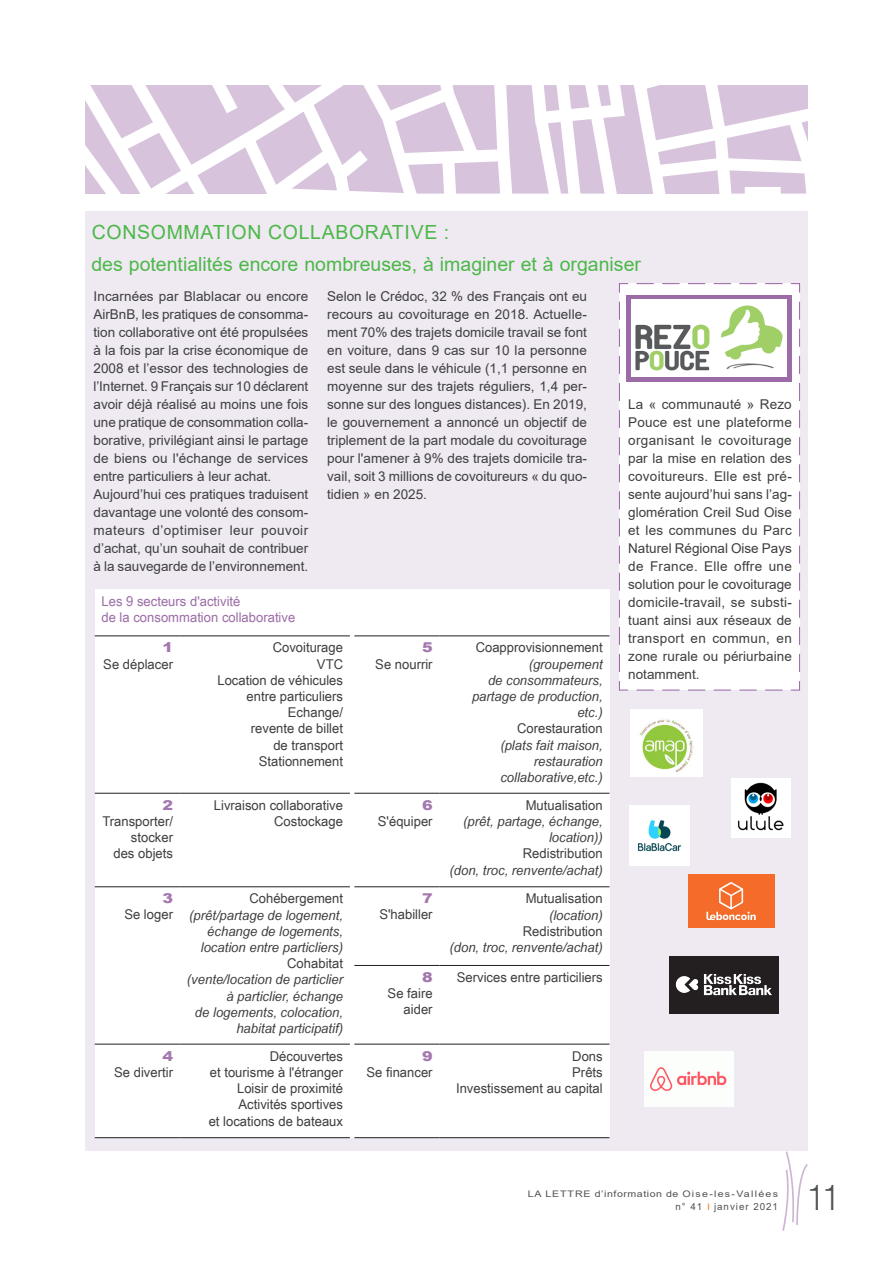
<style>
.page{position:relative;width:893px;height:1263px;background:#fff}
.page>*{position:absolute;margin:0;border:0;box-sizing:border-box;transform-origin:0 0}
.t1{font:300 condensed 35.4px "Helvetica Neue LT Std";color:#4f5252}
.t2{font:19.5px/32px "Arial";color:#4cb848}
.t3{font:13.5px/18px "Arial";color:#3e3e3f;text-align:justify}
.t4{font:13.5px/16.2px "Arial Narrow";color:#3e3e3f;text-align:right;scale:1.18 1}
.t5{font:italic 13.5px/16.2px "Arial Narrow";color:#3e3e3f;text-align:right;scale:1.18 1}
.t6{font:13.5px/16.2px "Arial Narrow";color:#9c6ca7;scale:1.18 1}
.t7{font:900 13.5px "Arial";color:#a478af;scale:1.18 1}
.t8{font:9.75px "Arial";letter-spacing:.1em;color:#4f5252}
.t9{font:9px "Arial";letter-spacing:.085em;color:#4f5252;scale:1.18 1}
.s1{font-size:9px;color:#f28a27}
</style>
<div class="page">
<svg style="left:781px;top:1150px;width:27px;height:81px"></svg>
<svg style="left:506px;top:85px;width:302px;height:109px"></svg>
<svg style="left:85px;top:85px;width:415px;height:109px"></svg>
<div style="left:85px;top:211px;width:723px;height:939px;background:#efe9f2"></div>
<div style="left:619px;top:283px;width:182px;height:408px;background:#fff"></div>
<div style="left:626px;top:295px;width:166px;height:87px;background:#9c6ca7"></div>
<img style="left:632px;top:300px;width:154px;height:77px">
<div style="left:95px;top:589px;width:514px;height:549px;background:#fff"></div>
<hr style="left:95px;top:636px;width:85px;height:1px;background:#231f20">
<hr style="left:180px;top:636px;width:170px;height:1px;background:#231f20">
<hr style="left:354px;top:636px;width:85px;height:1px;background:#231f20">
<hr style="left:439px;top:636px;width:170px;height:1px;background:#231f20">
<hr style="left:95px;top:793px;width:85px;height:1px;background:#231f20">
<hr style="left:180px;top:793px;width:170px;height:1px;background:#231f20">
<hr style="left:354px;top:793px;width:85px;height:1px;background:#231f20">
<hr style="left:439px;top:793px;width:170px;height:1px;background:#231f20">
<hr style="left:95px;top:886px;width:85px;height:1px;background:#231f20">
<hr style="left:180px;top:886px;width:170px;height:1px;background:#231f20">
<hr style="left:354px;top:886px;width:85px;height:1px;background:#231f20">
<hr style="left:439px;top:886px;width:170px;height:1px;background:#231f20">
<hr style="left:354px;top:965px;width:85px;height:1px;background:#231f20">
<hr style="left:439px;top:965px;width:170px;height:1px;background:#231f20">
<hr style="left:95px;top:1044px;width:85px;height:1px;background:#231f20">
<hr style="left:180px;top:1044px;width:170px;height:1px;background:#231f20">
<hr style="left:354px;top:1044px;width:85px;height:1px;background:#231f20">
<hr style="left:439px;top:1044px;width:170px;height:1px;background:#231f20">
<hr style="left:95px;top:1137px;width:85px;height:1px;background:#231f20">
<hr style="left:180px;top:1137px;width:170px;height:1px;background:#231f20">
<hr style="left:354px;top:1137px;width:85px;height:1px;background:#231f20">
<hr style="left:439px;top:1137px;width:170px;height:1px;background:#231f20">
<img style="left:630px;top:709px;width:73px;height:67px">
<img style="left:670px;top:956px;width:109px;height:58px">
<img style="left:645px;top:1051px;width:89px;height:56px">
<img style="left:731px;top:779px;width:59px;height:59px">
<img style="left:629px;top:805px;width:60px;height:60px">
<img style="left:689px;top:874px;width:85px;height:54px">
<h2 class="t2" style="left:91px;top:216px;width:551px">CONSOMMATION COLLABORATIVE :<br>des potentialités encore nombreuses, à imaginer et à organiser</h2>
<p class="t3" style="left:94px;top:287px;width:216px;text-align:left">Incarnées par Blablacar ou encore AirBnB, les pratiques de consomma&shy;tion collaborative ont été propulsées à la fois par la crise économique de 2008 et l’essor des technologies de l’Internet. 9 Français sur 10 déclarent avoir déjà réalisé au moins une fois une pratique de consommation colla&shy;borative, privilégiant ainsi le partage de biens ou l'échange de services entre particuliers à leur achat.<br>Aujourd’hui ces pratiques traduisent davantage une volonté des consom&shy;mateurs d’optimiser leur pouvoir d’achat, qu’un souhait de contribuer à la sauvegarde de l’environnement.</p>
<p class="t3" style="left:327px;top:287px;width:261px">Selon le Crédoc, 32 % des Français ont eu recours au covoiturage en 2018. Actuelle&shy;ment 70% des trajets domicile travail se font en voiture, dans 9 cas sur 10 la personne est seule dans le véhicule (1,1 personne en moyenne sur des trajets réguliers, 1,4 per&shy;sonne sur des longues distances). En 2019, le gouvernement a annoncé un objectif de triplement de la part modale du covoiturage pour l'amener à 9% des trajets domicile tra&shy;vail, soit 3 millions de covoitureurs « du quo&shy;tidien » en 2025.</p>
<p class="t6" style="left:101px;top:592px;width:166px">Les 9 secteurs d'activité<br>de la consommation collaborative</p>
<p class="t7" style="left:162px;top:638px;width:11px">1</p>
<p class="t4" style="left:103px;top:655px;width:61px">Se déplacer</p>
<p class="t4" style="left:217px;top:639px;width:108px">Covoiturage<br>VTC<br>Location de véhicules entre particuliers<br>Echange/<br>revente de billet<br>de transport<br>Stationnement</p>
<p class="t7" style="left:422px;top:638px;width:11px">5</p>
<p class="t4" style="left:375px;top:655px;width:50px">Se nourrir</p>
<p class="t7" style="left:162px;top:795px;width:11px">2</p>
<p class="t4" style="left:102px;top:812px;width:61px">Transporter/ stocker<br>des objets</p>
<p class="t4" style="left:214px;top:796px;width:111px">Livraison collaborative<br>Costockage</p>
<p class="t7" style="left:422px;top:795px;width:11px">6</p>
<p class="t4" style="left:378px;top:812px;width:48px">S'équiper</p>
<p class="t7" style="left:162px;top:888px;width:11px">3</p>
<p class="t4" style="left:124px;top:906px;width:43px">Se loger</p>
<p class="t4" style="left:249px;top:890px;width:81px">Cohébergement</p>
<p class="t5" style="left:189px;top:906px;width:132px">(prêt/partage de logement, échange de logements, location entre particliers)</p>
<p class="t4" style="left:287px;top:955px;width:49px">Cohabitat</p>
<p class="t5" style="left:187px;top:971px;width:134px">(vente/location de particlier à particlier, échange<br>de logements, colocation, habitat participatif)</p>
<p class="t7" style="left:422px;top:888px;width:11px">7</p>
<p class="t4" style="left:379px;top:906px;width:47px">S'habiller</p>
<p class="t7" style="left:422px;top:967px;width:11px">8</p>
<p class="t4" style="left:388px;top:985px;width:40px">Se faire aider</p>
<p class="t7" style="left:162px;top:1046px;width:11px">4</p>
<p class="t4" style="left:114px;top:1063px;width:51px">Se divertir</p>
<p class="t4" style="left:209px;top:1047px;width:115px">Découvertes<br>et tourisme à l'étranger<br>Loisir de proximité<br>Activités sportives<br>et locations de bateaux</p>
<p class="t7" style="left:422px;top:1046px;width:11px">9</p>
<p class="t4" style="left:367px;top:1063px;width:57px">Se financer</p>
<p class="t4" style="left:476px;top:639px;width:109px">Coapprovisionnement</p>
<p class="t5" style="left:472px;top:655px;width:112px">(groupement<br>de consommateurs, partage de production, etc.)</p>
<p class="t4" style="left:517px;top:720px;width:74px">Corestauration</p>
<p class="t5" style="left:500px;top:736px;width:88px">(plats fait maison, restauration collaborative,etc.)</p>
<p class="t4" style="left:526px;top:796px;width:67px">Mutualisation</p>
<p class="t5" style="left:463px;top:813px;width:120px">(prêt, partage, échange, location))</p>
<p class="t4" style="left:523px;top:845px;width:69px">Redistribution</p>
<p class="t5" style="left:449px;top:861px;width:131px">(don, troc, renvente/achat)</p>
<p class="t4" style="left:526px;top:890px;width:67px">Mutualisation</p>
<p class="t5" style="left:549px;top:906px;width:47px">(location)</p>
<p class="t4" style="left:523px;top:922px;width:69px">Redistribution</p>
<p class="t5" style="left:449px;top:939px;width:131px">(don, troc, renvente/achat)</p>
<p class="t4" style="left:457px;top:969px;width:125px">Services entre particiliers</p>
<p class="t4" style="left:456px;top:1047px;width:126px">Dons<br>Prêts<br>Investissement au capital</p>
<p class="t3" style="left:628px;top:395px;width:165px">La « communauté » Rezo Pouce est une plateforme organisant le covoiturage par la mise en relation des covoitureurs. Elle est pré&shy;sente aujourd’hui sans l’ag&shy;glomération Creil Sud Oise et les communes du Parc Naturel Régional Oise Pays de France. Elle offre une solution pour le covoiturage domicile-travail, se substi&shy;tuant ainsi aux réseaux de transport en commun, en zone rurale ou périurbaine notamment.</p>
<p class="t9" style="left:528px;top:1187px;width:214px">LA LETTRE d’information de Oise-les-Vallées</p>
<p class="t8" style="left:676px;top:1200px;width:104px">n° 41 <span class="s1">I</span> janvier 2021</p>
<h1 class="t1" style="left:808px;top:1177px;width:34px">11</h1>
</div>
